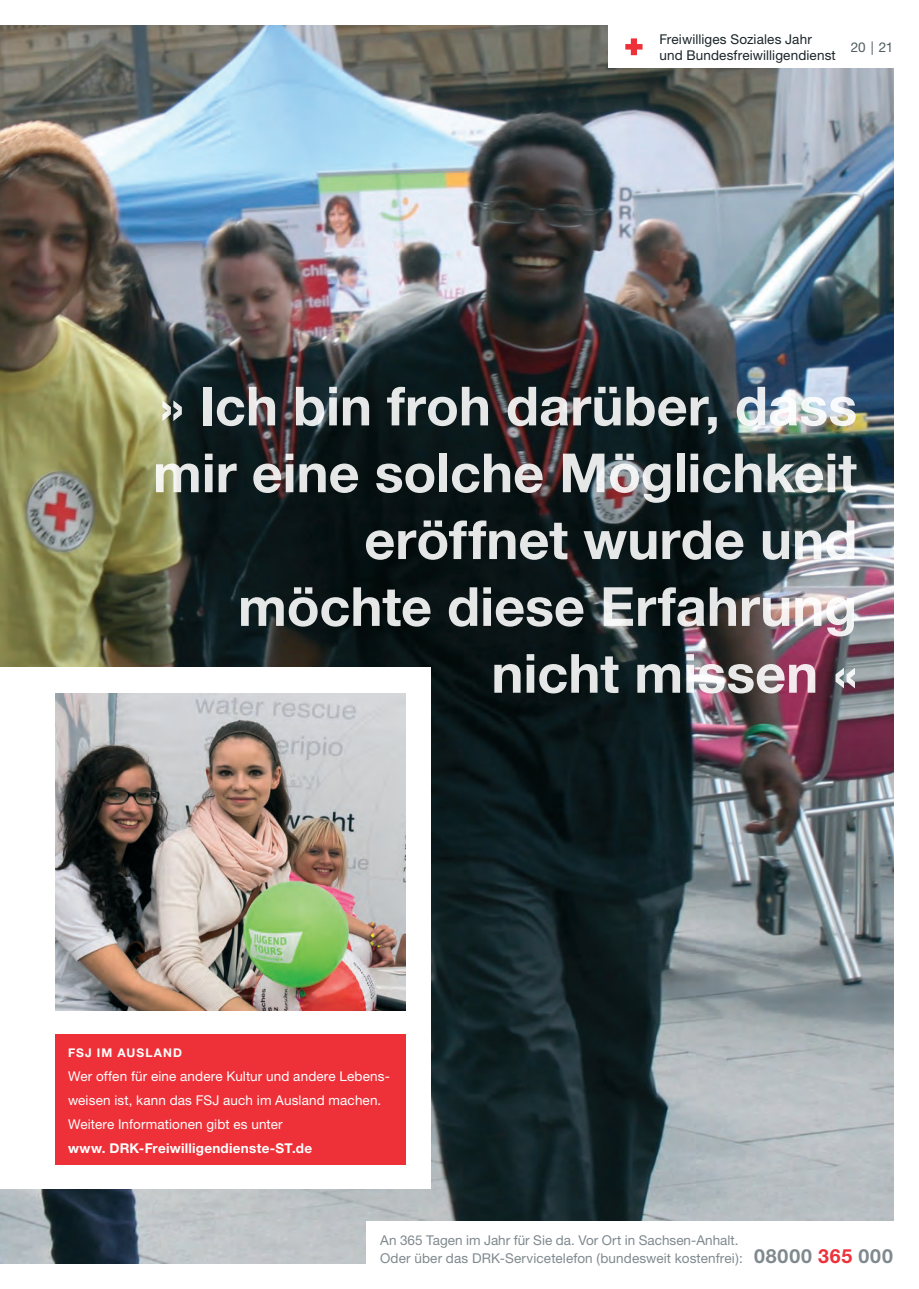
<style>
.page{position:relative;width:919px;height:1289px;background:#fff}
.page>*{position:absolute;margin:0;border:0;box-sizing:border-box;transform-origin:0 0}
.t1{font:700 54px/66.8px "Helvetica Neue";color:#fff;text-align:right}
.t2{font:13.5px/24px "Helvetica Neue";letter-spacing:.01em;color:#fff}
.t3{font:13.5px/18px "Helvetica Neue";letter-spacing:.005em;color:#7f898e}
.t4{font:13.5px/16.5px "Helvetica Neue";letter-spacing:.01em;color:#1a2528}
.t5{font:700 13.5px "Helvetica Neue";letter-spacing:.02em;color:#fff}
.t6{font:13.5px "Helvetica Neue";color:#505c60}
.t7{font:700 12px "Helvetica Neue";letter-spacing:.09em;color:#fff}
.s1{font-weight:700;font-size:19.5px}
.s2{font-weight:700;font-size:19.5px;color:#ee3038}
</style>
<div class="page">
<img style="left:0;top:26px;width:893px;height:1237px">
<div style="left:0;top:668px;width:431px;height:520px;background:#fff"></div>
<div style="left:55px;top:1034px;width:350px;height:130px;background:#ee3038"></div>
<img style="left:55px;top:693px;width:350px;height:317px">
<div style="left:608px;top:13px;width:298px;height:55px;background:#fff"></div>
<svg style="left:625px;top:38px;width:17px;height:17px"></svg>
<div style="left:366px;top:1220px;width:540px;height:56px;background:#fff"></div>
<p class="t4" style="left:659px;top:31px;width:178px">Freiwilliges Soziales Jahr und Bundesfreiwilligendienst</p>
<p class="t6" style="left:850px;top:39px;width:44px">20 | 21</p>
<h1 class="t1" style="left:153px;top:371px;width:705px">» Ich bin froh darüber, dass mir eine solche Möglichkeit eröffnet wurde und<br>möchte diese Erfahrung nicht missen «</h1>
<p class="t7" style="left:68px;top:1044px;width:116px">FSJ IM AUSLAND</p>
<p class="t2" style="left:68px;top:1063px;width:322px">Wer offen für eine andere Kultur und andere Lebens&shy;weisen ist, kann das FSJ auch im Ausland machen.<br>Weitere Informationen gibt es unter</p>
<p class="t5" style="left:68px;top:1139px;width:245px">www. DRK-Freiwilligendienste-ST.de</p>
<p class="t3" style="left:380px;top:1230px;width:514px">An 365 Tagen im Jahr für Sie da. Vor Ort in Sachsen-Anhalt.<br>Oder über das DRK-Servicetelefon (bundesweit kostenfrei): <span class="s1">08000</span> <span class="s2">365</span> <span class="s1">000</span></p>
</div>
